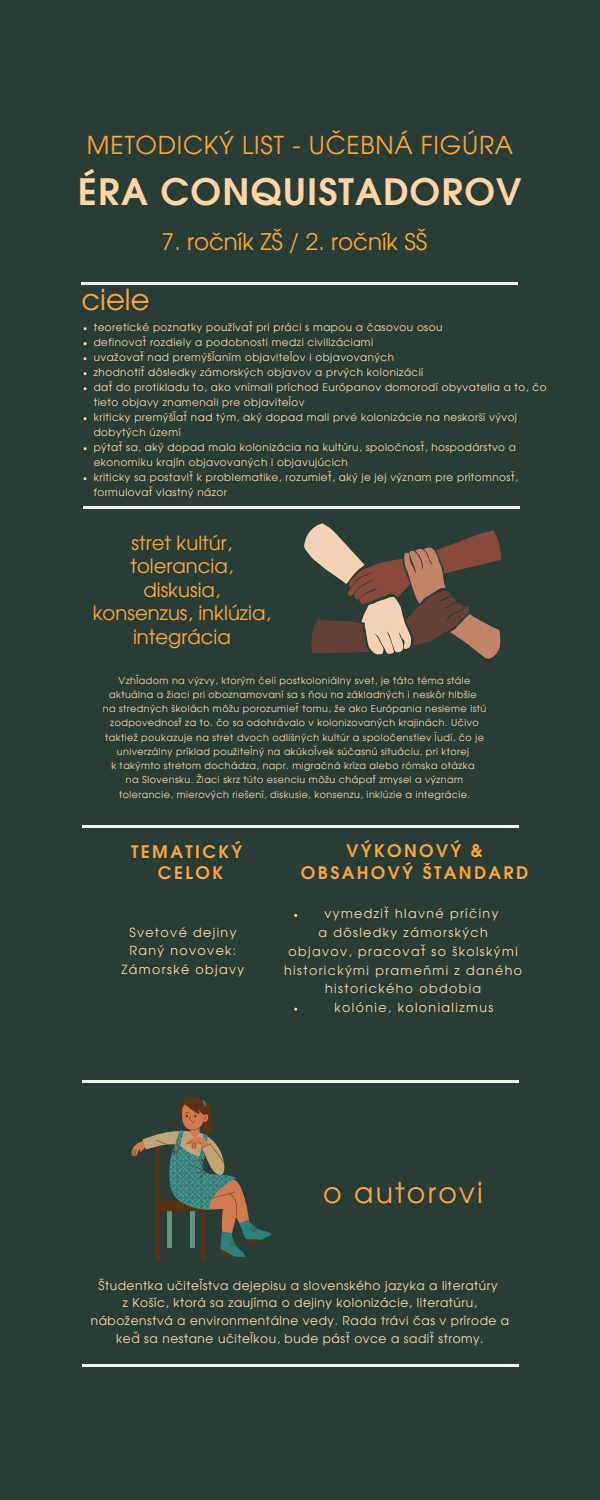
<style>
.page{position:relative;width:600px;height:1500px;background:#283d36}
.page>*{position:absolute;margin:0;border:0;box-sizing:border-box;transform-origin:0 0}
.t1{font:700 36.5px "Evolventa";letter-spacing:.03em;color:#ffd5a4}
.t2{font:29px "Evolventa";color:#ffa53b}
.t3{font:28.4px "Evolventa";letter-spacing:.08em;color:#ffa53b}
.t4{font:24.8px "Evolventa";letter-spacing:.03em;color:#ffa53b}
.t5{font:23px "Evolventa";color:#ffa53b}
.t6{font:19.6px/23.5px "Evolventa";color:#ffa53b;text-align:center}
.t7{font:700 17.3px/21.8px "Evolventa";letter-spacing:.135em;color:#ffa53b;text-align:center}
.t8{font:12.6px/18.8px "Evolventa";letter-spacing:.11em;color:#ffd5a4;text-align:center}
.t9{font:12.2px/17.7px "Evolventa";letter-spacing:.045em;color:#ffd5a4;text-align:center}
.t10{font:10.4px/15px "Evolventa";letter-spacing:.045em;color:#ffd5a4}
.t11{font:9.6px/14.2px "Evolventa";letter-spacing:.045em;color:#ffd5a4;text-align:center}
</style>
<div class="page">
<hr style="left:82px;top:282px;width:436px;height:3px;background:#f5f5ef">
<hr style="left:84px;top:506px;width:436px;height:2px;background:#f5f5ef">
<hr style="left:82px;top:826px;width:436px;height:2px;background:#f5f5ef">
<hr style="left:82px;top:1081px;width:436px;height:2px;background:#f5f5ef">
<hr style="left:82px;top:1364px;width:436px;height:2px;background:#f5f5ef">
<svg style="left:304px;top:523px;width:197px;height:136px"></svg>
<hr style="left:156px;top:1142px;width:4px;height:119px;background:#5a3313">
<div style="left:201px;top:1209px;width:5px;height:52px;background:#5a3313"></div>
<svg style="left:131px;top:1097px;width:141px;height:160px"></svg>
<p class="t4" style="left:87px;top:134px;width:428px">METODICKÝ LIST - UČEBNÁ FIGÚRA</p>
<p class="t1" style="left:78px;top:176px;width:445px">ÉRA CONQUISTADOROV</p>
<p class="t2" style="left:82px;top:287px;width:69px">ciele</p>
<p class="t5" style="left:162px;top:231px;width:267px">7. ročnč ík ZŠ / 2. ročnč ík SŠ</p>
<p class="t10" style="left:94px;top:320px;width:350px">teoretické poznatky používať pri práci s mapou a časovou osou</p>
<p class="t10" style="left:94px;top:335px;width:281px">definovať rozdiely a podobnosti medzi civilizáciami</p>
<p class="t10" style="left:94px;top:350px;width:302px">uvažovať nad premýšľaľ ním objaviteľoľ v i objavovaných</p>
<p class="t10" style="left:94px;top:365px;width:331px">zhodnotiť dôsledky zámorských objavov a prvých kolonizácií</p>
<p class="t10" style="left:94px;top:380px;width:454px">dať do protikladu to, ako vnímali príchod Európanov domorodí obyvatelia a to, čo tieto objavy znamenali pre objaviteľoľ v</p>
<p class="t10" style="left:94px;top:410px;width:425px">kriticky premýšľaľ ť nad tým, aký dopad mali prvé kolonizácie na neskorší vývoj dobytých území</p>
<p class="t10" style="left:94px;top:440px;width:424px">pýtať sa, aký dopad mala kolonizácia na kultúru, spoločnosť, hospodárstvo a ekonomiku krajín objavovaných i objavujúcich</p>
<p class="t10" style="left:94px;top:470px;width:426px">kriticky sa postaviť k problematike, rozumieť, aký je jej význam pre prítomnosť, formulovať vlastný názor</p>
<p class="t6" style="left:93px;top:532px;width:180px">stret kultúr, tolerancia, diskusia, konsenzus, inklúzia, integrácia</p>
<p class="t11" style="left:109px;top:674px;width:369px">Vzhľaľ dom na výzvy, ktorým čelí postkoloniálny svet, je táto téma stále aktuálna a žiaci pri oboznamovaní sa s ňou na základných i neskôr hlbšie</p>
<p class="t11" style="left:103px;top:702px;width:385px">na stredných školách môžu porozumieť tomu, že ako Európania nesieme istú zodpovednosť za to, čo sa odohrávalo v kolonizovaných krajinách. Učivo taktiež poukazuje na stret dvoch odlišných kultúr a spoločenstiev ľuľdí, čo je univerzálny príklad použiteľnľý na akúkoľvľek súčasnú situáciu, pri ktorej</p>
<p class="t11" style="left:111px;top:759px;width:365px">k takýmto stretom dochádza, napr. migračná kríza alebo rómska otázka</p>
<p class="t11" style="left:119px;top:773px;width:352px">na Slovensku. Žiaci skrz túto esenciu môžu chápať zmysel a význam tolerancie, mierových riešení, diskusie, konsenzu, inklúzie a integrácie.</p>
<p class="t7" style="left:131px;top:842px;width:113px">TEMATICKÝ</p>
<p class="t7" style="left:158px;top:863px;width:67px">CELOK</p>
<p class="t8" style="left:129px;top:923px;width:109px">Svetové dejiny</p>
<p class="t8" style="left:122px;top:942px;width:124px">Raný novovek:<br>Zámorské objavy</p>
<p class="t7" style="left:301px;top:841px;width:229px">VÝKONOVÝ &amp;<br>OBSAHOVÝ ŠTANDARD</p>
<p class="t8" style="left:325px;top:905px;width:175px">vymedziť hlavné príčiny</p>
<p class="t8" style="left:284px;top:924px;width:239px">a dôsledky zámorských<br>objavov, pracovať so školskými historickými prameňmi z daného historického obdobia</p>
<p class="t8" style="left:334px;top:999px;width:160px">kolónie, kolonializmus</p>
<p class="t3" style="left:323px;top:1180px;width:161px">o autorovi</p>
<p class="t9" style="left:98px;top:1277px;width:401px">Študentka učiteľsľtva dejepisu a slovenského jazyka a literatúry</p>
<p class="t9" style="left:91px;top:1295px;width:420px">z Košíc, ktorá sa zaujíma o dejiny kolonizácie, literatúru, náboženstvá a environmentálne vedy. Rada trávi čas v prírode a keď sa nestane učiteľkľou, bude pásť ovce a sadiť stromy.</p>
</div>
